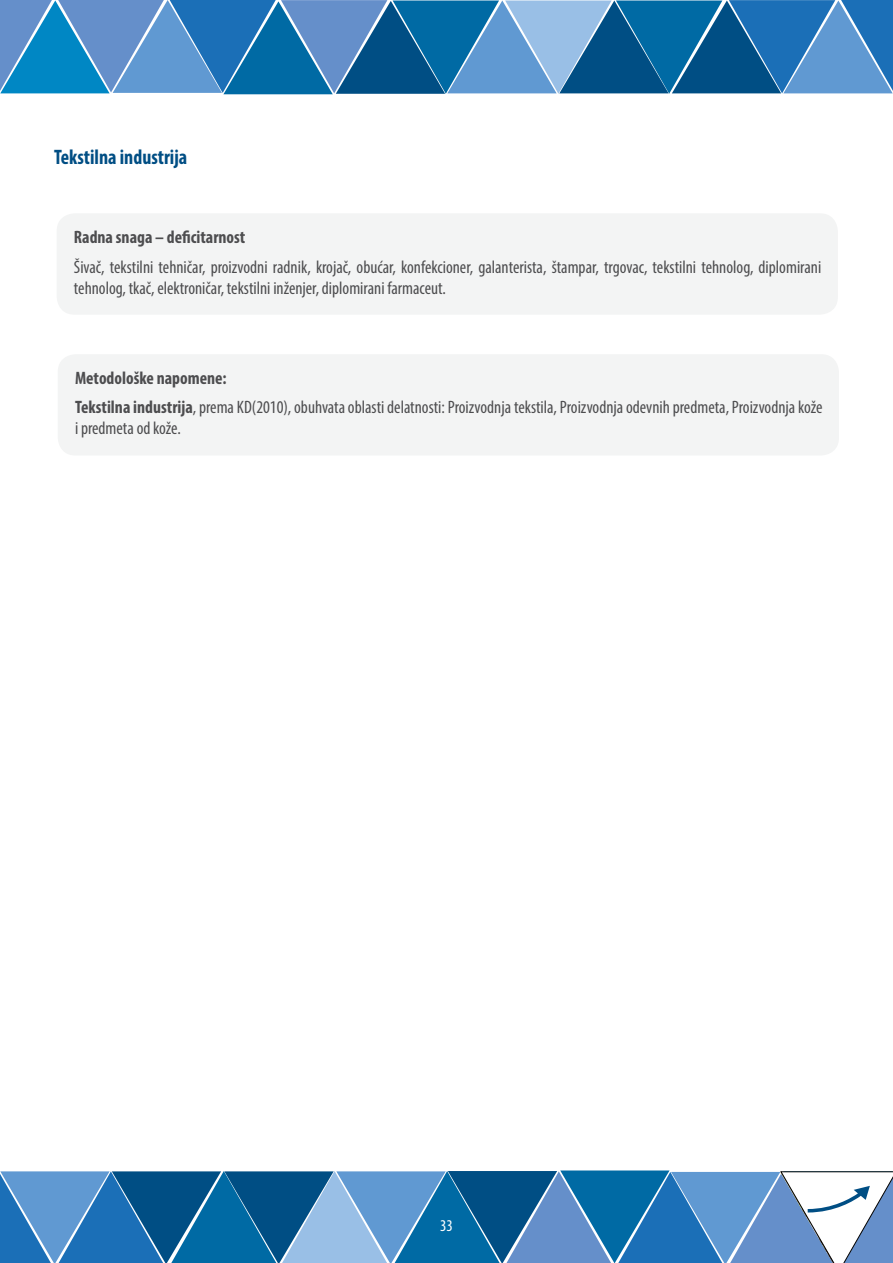
<style>
.page{position:relative;width:893px;height:1263px;background:#fff}
.page>*{position:absolute;margin:0;border:0;box-sizing:border-box;transform-origin:0 0}
.t1{font:700 condensed 21px "Myriad Pro";color:#004e84;scale:.95 1}
.t2{font:condensed 18px/21px "Myriad Pro";color:#4d4d4f}
.t3{font:700 condensed 18px "Myriad Pro";color:#4d4d4f}
.t4{font:condensed 16.5px "Myriad Pro";color:#fff}
.s1{font-weight:700}
</style>
<div class="page">
<svg style="left:0;top:0;width:893px;height:94px;background:#3981b8"></svg>
<svg style="left:0;top:1170px;width:893px;height:93px;background:#4888bb"></svg>
<div style="left:57px;top:213px;width:781px;height:102px;background:#f3f4f4;border-radius:18px"></div>
<div style="left:58px;top:354px;width:781px;height:101px;background:#f3f4f4;border-radius:18px"></div>
<p class="t1" style="left:54px;top:144px;width:142px">Tekstilna industrija</p>
<p class="t3" style="left:74px;top:226px;width:173px">Radna snaga – deficitarnost</p>
<p class="t2" style="left:74px;top:256px;width:749px">Šivač, tekstilni tehničar, proizvodni radnik, krojač, obućar, konfekcioner, galanterista, štampar, trgovac, tekstilni tehnolog, diplomirani tehnolog, tkač, elektroničar, tekstilni inženjer, diplomirani farmaceut.</p>
<p class="t2" style="left:75px;top:363px;width:749px;line-height:29.5px"><span class="s1">Metodološke napomene:<br>Tekstilna industrija</span>, prema KD(2010), obuhvata oblasti delatnosti: Proizvodnja tekstila, Proizvodnja odevnih predmeta, Proizvodnja kože</p>
<p class="t2" style="left:75px;top:418px;width:107px">i predmeta od kože.</p>
<p class="t4" style="left:440px;top:1215px;width:14px">33</p>
</div>
